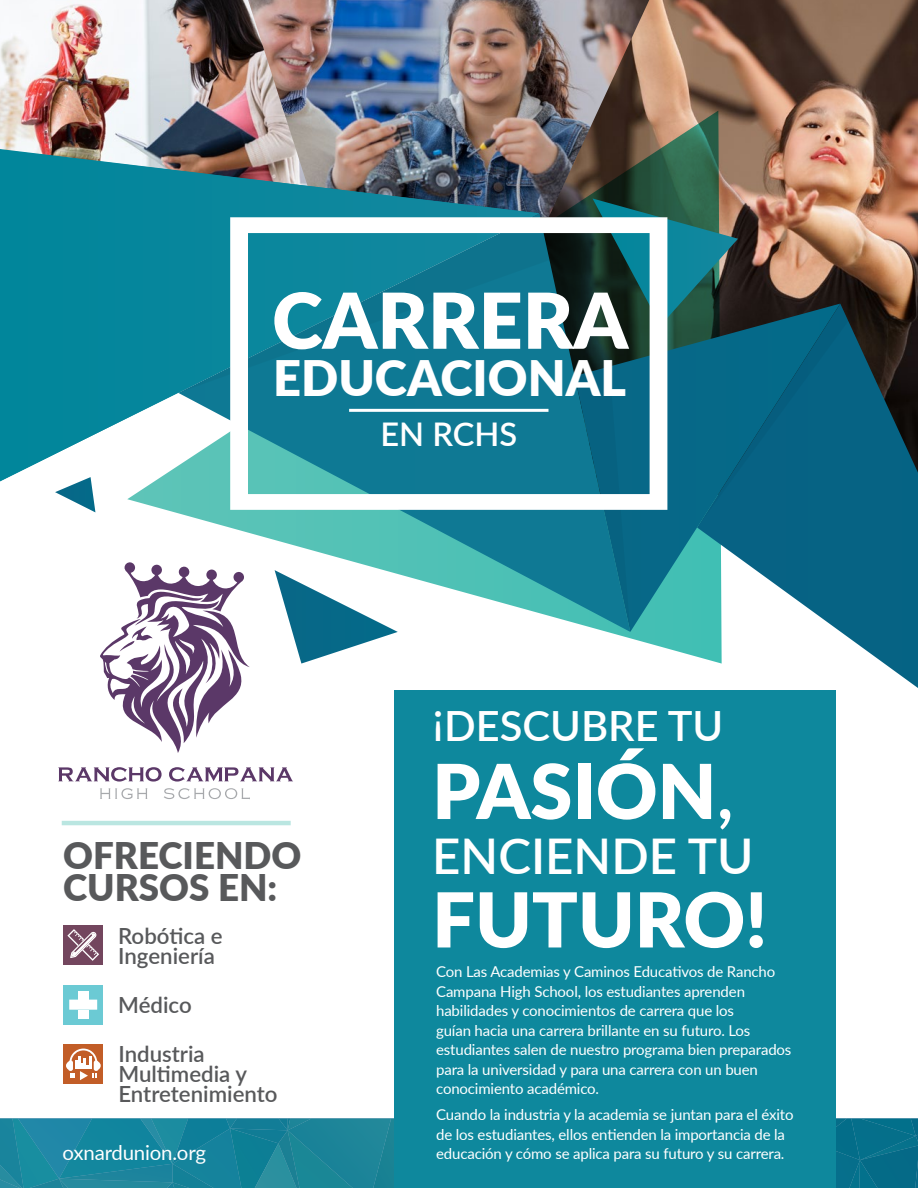
<style>
.page{position:relative;width:918px;height:1188px;background:#fff}
.page>*{position:absolute;margin:0;border:0;box-sizing:border-box;transform-origin:0 0}
.t1{font:900 77.1px "Lato";color:#fff}
.t2{font:900 75.75px "Lato";color:#fff}
.t3{font:600 49.2px "Lato";color:#fff}
.t4{font:900 48.9px "Lato";color:#fff}
.t5{font:600 41.7px "Lato";color:#fff}
.t6{font:900 36.75px/32.5px "Lato";color:#58595b}
.t7{font:600 32.55px "Lato";color:#fff}
.t8{font:600 22.2px/20px "Lato";color:#58595b}
.t9{font:20.4px "Lato";letter-spacing:-.01em;color:#fff}
.t10{font:15px/19.5px "Lato";letter-spacing:-.01em;color:#fff}
.s1{font-weight:600}
</style>
<div class="page">
<img style="left:649px;top:0;width:269px;height:304px">
<img style="left:312px;top:0;width:337px;height:111px">
<img style="left:0;top:0;width:312px;height:149px">
<svg style="left:0;top:1119px;width:918px;height:69px;background:#168199"></svg>
<div style="left:63px;top:985px;width:40px;height:40px;background:#6bcad4"></div>
<div style="left:78px;top:991px;width:10px;height:9px;background:#fff"></div>
<div style="left:78px;top:1010px;width:10px;height:9px;background:#fff"></div>
<svg style="left:69px;top:1000px;width:28px;height:10px"></svg>
<div style="left:63px;top:925px;width:40px;height:40px;background:#73465e"></div>
<svg style="left:67px;top:929px;width:32px;height:32px"></svg>
<div style="left:63px;top:1044px;width:40px;height:40px;background:#c25d27"></div>
<svg style="left:66px;top:1049px;width:35px;height:31px"></svg>
<img style="left:127px;top:111px;width:595px;height:546px">
<svg style="left:0;top:149px;width:539px;height:332px;background:#328b9b"></svg>
<svg style="left:178px;top:214px;width:397px;height:418px"></svg>
<svg style="left:697px;top:304px;width:221px;height:384px"></svg>
<svg style="left:178px;top:214px;width:371px;height:179px;background:#09859b"></svg>
<svg style="left:575px;top:198px;width:273px;height:434px;background:#307483"></svg>
<svg style="left:275px;top:570px;width:123px;height:94px"></svg>
<svg style="left:55px;top:477px;width:40px;height:35px"></svg>
<hr style="left:62px;top:821px;width:229px;height:4px;background:#bae6e1">
<svg style="left:230px;top:217px;width:437px;height:293px;fill:#0f7994"></svg>
<hr style="left:349px;top:409px;width:200px;height:3px;background:#fff">
<svg style="left:100px;top:562px;width:150px;height:191px"></svg>
<svg style="left:58px;top:767px;width:104px;height:15px"></svg>
<svg style="left:169px;top:767px;width:124px;height:15px"></svg>
<svg style="left:100px;top:788px;width:48px;height:11px"></svg>
<svg style="left:164px;top:788px;width:86px;height:11px"></svg>
<div style="left:395px;top:690px;width:441px;height:498px;background:#0e889d"></div>
<h1 class="t1" style="left:272px;top:263px;width:358px">CARRERA</h1>
<h3 class="t4" style="left:273px;top:342px;width:355px">EDUCACIONAL</h3>
<h3 class="t7" style="left:380px;top:410px;width:138px">EN RCHS</h3>
<h3 class="t6" style="left:63px;top:838px;width:240px">OFRECIENDO<br>CURSOS EN:</h3>
<h3 class="t8" style="left:118px;top:925px;width:106px">Robótica e<br>Ingeniería</h3>
<h3 class="t8" style="left:118px;top:980px;width:88px;line-height:48.8px">Médico<br>Industria</h3>
<h3 class="t8" style="left:118px;top:1063px;width:161px">Multimedia y<br>Entretenimiento</h3>
<h3 class="t5" style="left:432px;top:696px;width:293px">¡DESCUBRE TU</h3>
<h2 class="t2" style="left:432px;top:734px;width:303px">PASIÓN<span class="s1">,</span></h2>
<h3 class="t3" style="left:432px;top:820px;width:323px">ENCIENDE TU</h3>
<h2 class="t2" style="left:432px;top:863px;width:337px">FUTURO!</h2>
<p class="t10" style="left:436px;top:961px;width:357px">Con Las Academias y Caminos Educativos de Rancho Campana High School, los estudiantes aprenden habilidades y conocimientos de carrera que los<br>guían hacia una carrera brillante en su futuro. Los estudiantes salen de nuestro programa bien preparados para la universidad y para una carrera con un buen conocimiento académico.</p>
<p class="t10" style="left:436px;top:1104px;width:359px">Cuando la industria y la academia se juntan para el éxito de los estudiantes, ellos entienden la importancia de la</p>
<h3 class="t9" style="left:63px;top:1138px;width:145px">oxnardunion.org</h3>
<p class="t10" style="left:436px;top:1143px;width:350px">educación y cómo se aplica para su futuro y su carrera.</p>
</div>
